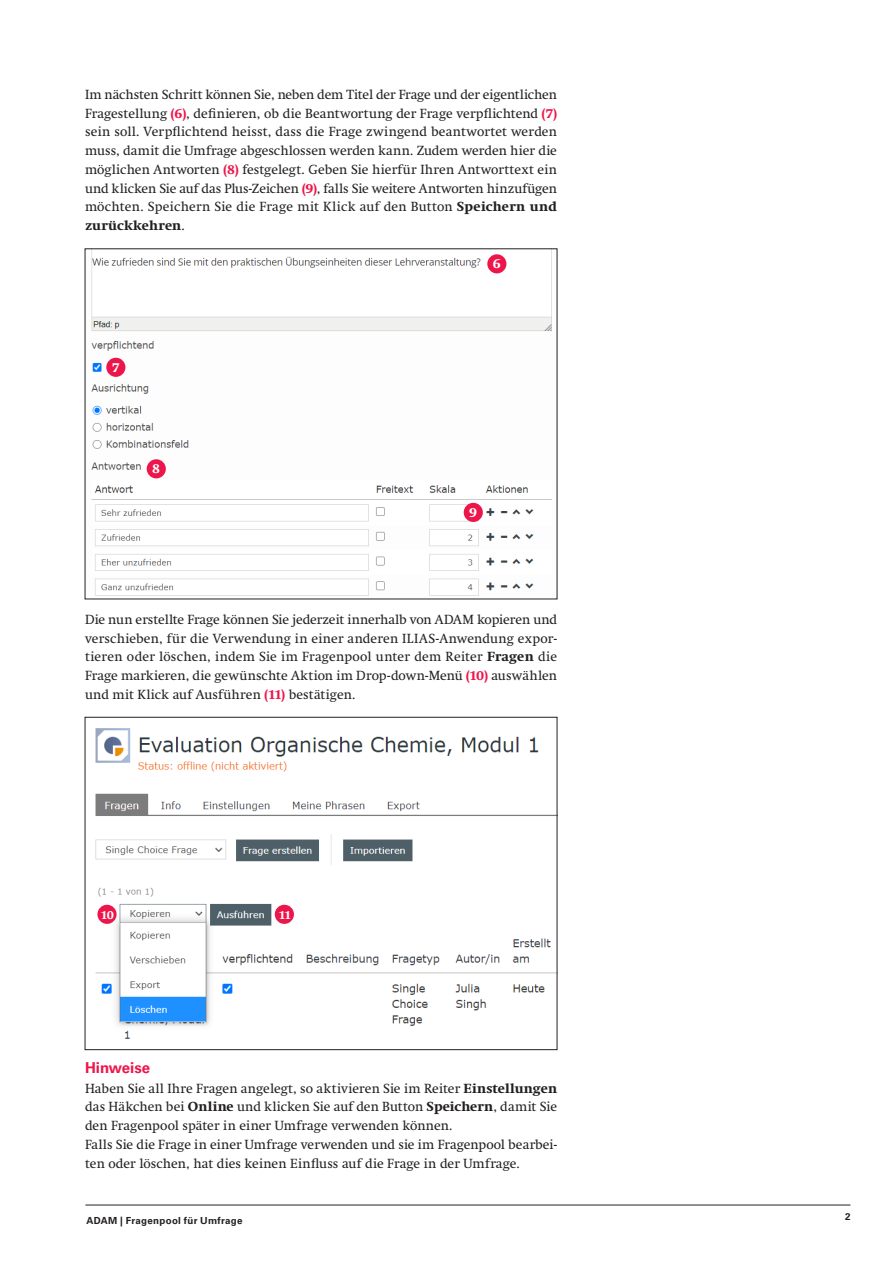
<style>
.page{position:relative;width:893px;height:1263px;background:#fff}
.page>*{position:absolute;margin:0;border:0;box-sizing:border-box;transform-origin:0 0}
.Überschrift_1_Hinwei{font:700 15px "Univers LT Std";color:#ed164b}
.Standard__Swift_Regu{font:13.5px/18.8px "Swift Neue LT Pro";letter-spacing:.005em;color:#231f20;text-align:justify}
.t1{font:700 13.5px "Swift Neue LT Pro";color:#fff}
.t2{font:700 12px "Swift Neue LT Pro";color:#fff}
.Fusszeile__Univers_B{font:700 9.75px "Univers LT Std";letter-spacing:.03em;color:#231f20}
.s1{font-weight:700;color:#ed164b}
.s2{font-weight:700}
</style>
<div class="page">
<img style="left:95px;top:728px;width:460px;height:311px">
<div style="left:85px;top:717px;width:472px;height:333px;border:1px solid #231f20"></div>
<img style="left:91px;top:251px;width:461px;height:345px">
<hr style="left:85px;top:1205px;width:765px;height:1px;background:#231f20">
<div style="left:487px;top:254px;width:19px;height:19px;background:#ed164b;border-radius:50%"></div>
<div style="left:106px;top:358px;width:19px;height:19px;background:#ed164b;border-radius:50%"></div>
<div style="left:147px;top:459px;width:19px;height:19px;background:#ed164b;border-radius:50%"></div>
<div style="left:275px;top:905px;width:19px;height:19px;background:#ed164b;border-radius:50%"></div>
<div style="left:97px;top:905px;width:20px;height:19px;background:#ed164b;border-radius:50%"></div>
<div style="left:464px;top:503px;width:19px;height:19px;background:#ed164b;border-radius:50%"></div>
<p class="Standard__Swift_Regu" style="left:85px;top:85px;width:474px">Im nächsten Schritt können Sie, neben dem Titel der Frage und der eigentlichen Fragestellung <span class="s1">(6)</span>, definieren, ob die Beantwortung der Frage verpflichtend <span class="s1">(7) </span>sein soll. Verpflichtend heisst, dass die Frage zwingend beantwortet werden muss, damit die Umfrage abgeschlossen werden kann. Zudem werden hier die möglichen Antworten <span class="s1">(8)</span> festgelegt. Geben Sie hierfür Ihren Antworttext ein und klicken Sie auf das Plus-Zeichen <span class="s1">(9)</span>, falls Sie weitere Antworten hinzufügen möchten. Speichern Sie die Frage mit Klick auf den Button <span class="s2">Speichern und zurückkehren</span>.</p>
<p class="t1" style="left:112px;top:359px;width:9px">7</p>
<p class="t1" style="left:152px;top:461px;width:9px">8</p>
<p class="t1" style="left:493px;top:256px;width:9px">6</p>
<p class="t1" style="left:469px;top:504px;width:9px">9</p>
<p class="Standard__Swift_Regu" style="left:85px;top:610px;width:473px">Die nun erstellte Frage können Sie jederzeit innerhalb von ADAM kopieren und verschieben, für die Verwendung in einer anderen ILIAS-Anwendung expor&shy;tieren oder löschen, indem Sie im Fragenpool unter dem Reiter <span class="s2">Fragen</span> die Frage markieren, die gewünschte Aktion im Drop-down-Menü <span class="s1">(10)</span> auswählen und mit Klick auf Ausführen <span class="s1">(11)</span> bestätigen.</p>
<p class="t2" style="left:101px;top:908px;width:14px">10</p>
<p class="t2" style="left:279px;top:908px;width:13px">11</p>
<p class="Überschrift_1_Hinwei" style="left:85px;top:1059px;width:67px">Hinweise</p>
<p class="Standard__Swift_Regu" style="left:85px;top:1079px;width:473px">Haben Sie all Ihre Fragen angelegt, so aktivieren Sie im Reiter <span class="s2">Einstellungen </span>das Häkchen bei <span class="s2">Online</span> und klicken Sie auf den Button <span class="s2">Speichern</span>, damit Sie den Fragenpool später in einer Umfrage verwenden können.</p>
<p class="Standard__Swift_Regu" style="left:85px;top:1135px;width:473px">Falls Sie die Frage in einer Umfrage verwenden und sie im Fragenpool bearbei&shy;ten oder löschen, hat dies keinen Einfluss auf die Frage in der Umfrage.</p>
<p class="Fusszeile__Univers_B" style="left:87px;top:1214px;width:158px">ADAM | Fragenpool für Umfrage</p>
<p class="Fusszeile__Univers_B" style="left:845px;top:1211px;width:7px">2</p>
</div>
